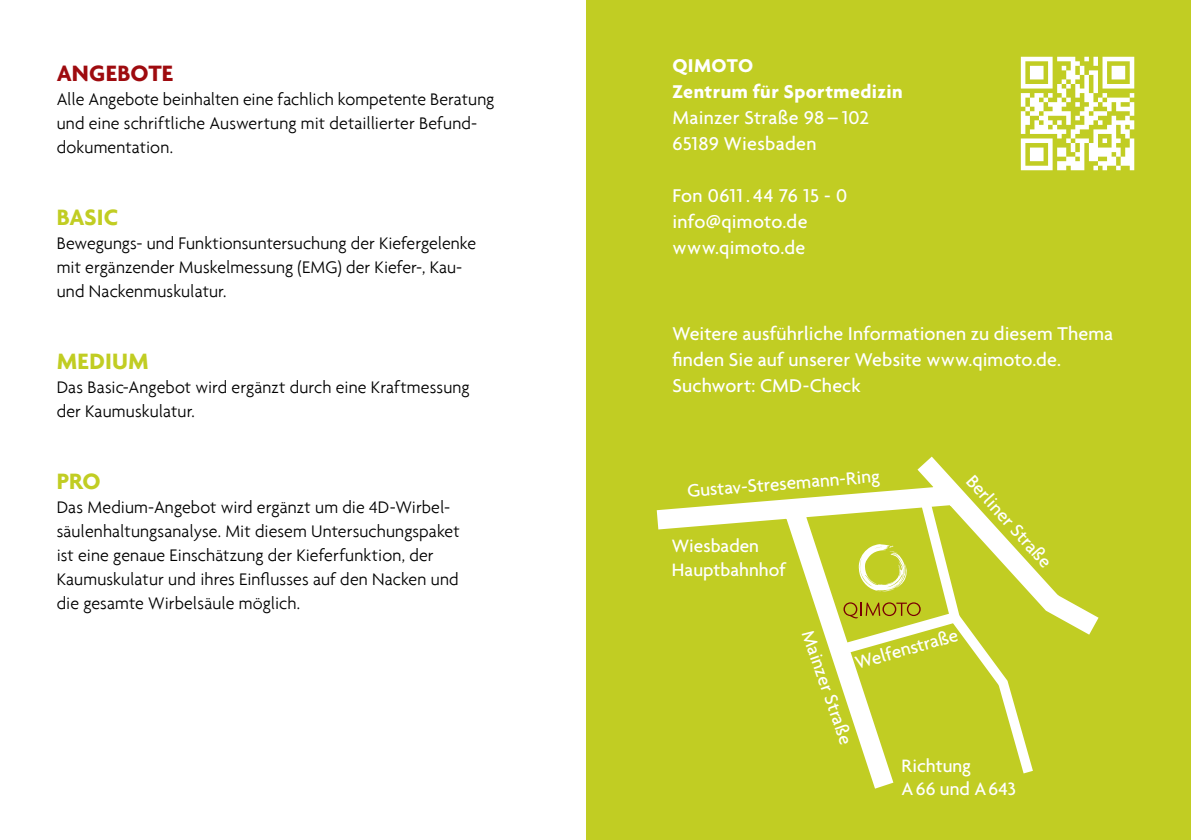
<style>
.page{position:relative;width:1191px;height:840px;background:#fff}
.page>*{position:absolute;margin:0;border:0;box-sizing:border-box;transform-origin:0 0}
.t1{font:700 24px "Agenda";letter-spacing:.005em;color:#c1cd23}
.t2{font:700 24px "Agenda";color:#9e0b0f}
.t3{font:500 20px/26px "Agenda";letter-spacing:.01em;color:#fff}
.t4{font:700 20px/26px "Agenda";letter-spacing:.02em;color:#fff}
.t5{font:500 19.4px/23.2px "Agenda";color:#fff}
.t6{font:300 18px/24px "Agenda";letter-spacing:.005em;color:#000}
</style>
<div class="page">
<div style="left:587px;top:0;width:604px;height:839px;background:#c1cd23"></div>
<svg style="left:656px;top:456px;width:442px;height:333px"></svg>
<svg style="left:827px;top:486px;width:213px;height:297px"></svg>
<svg style="left:1020px;top:57px;width:114px;height:113px"></svg>
<h1 class="t2" style="left:57px;top:58px;width:118px">ANGEBOTE</h1>
<p class="t6" style="left:57px;top:87px;width:439px">Alle Angebote beinhalten eine fachlich kompetente Beratung und eine schriftliche Auswertung mit detaillierter Befund&shy;dokumentation.</p>
<h1 class="t1" style="left:57px;top:202px;width:63px">BASIC</h1>
<p class="t6" style="left:57px;top:231px;width:421px">Bewegungs- und Funktionsuntersuchung der Kiefergelenke mit ergänzender Muskelmessung (EMG) der Kiefer-, Kau&shy;und Nackenmuskulatur.</p>
<h1 class="t1" style="left:57px;top:346px;width:94px">MEDIUM</h1>
<p class="t6" style="left:57px;top:375px;width:414px">Das Basic-Angebot wird ergänzt durch eine Kraftmessung der Kaumuskulatur.</p>
<h1 class="t1" style="left:57px;top:466px;width:46px">PRO</h1>
<p class="t6" style="left:57px;top:495px;width:404px">Das Medium-Angebot wird ergänzt um die 4D-Wirbel&shy;säulenhaltungsanalyse. Mit diesem Untersuchungspaket ist eine genaue Einschätzung der Kieferfunktion, der Kaumuskulatur und ihres Einflusses auf den Nacken und die gesamte Wirbelsäule möglich.</p>
<p class="t4" style="left:672px;top:52px;width:232px">QIMOTO<br>Zentrum für Sportmedizin</p>
<p class="t3" style="left:672px;top:104px;width:198px">Mainzer Straße 98– 102<br>65189 Wiesbaden</p>
<p class="t3" style="left:672px;top:182px;width:176px">Fon 0611. 44 76 15 - 0 info@qimoto.de www.qimoto.de</p>
<p class="t3" style="left:672px;top:320px;width:442px">Weitere ausführliche Informationen zu diesem Thema finden Sie auf unserer Website www.qimoto.de.<br>Suchwort: CMD-Check</p>
<p class="t5" style="left:686px;top:477px;width:195px;rotate:-4deg">Gustav-Stresemann-Ring</p>
<p class="t5" style="left:978px;top:469px;width:119px;rotate:48deg">Berliner Straße</p>
<p class="t5" style="left:672px;top:534px;width:115px">Wiesbaden<br>Hauptbahnhof</p>
<p class="t5" style="left:819px;top:626px;width:120px;rotate:71deg">Mainzer Straße</p>
<p class="t5" style="left:852px;top:651px;width:107px;rotate:-16deg">Welfenstraße</p>
<p class="t5" style="left:901px;top:753px;width:116px">Richtung<br>A 66 und A 643</p>
</div>
